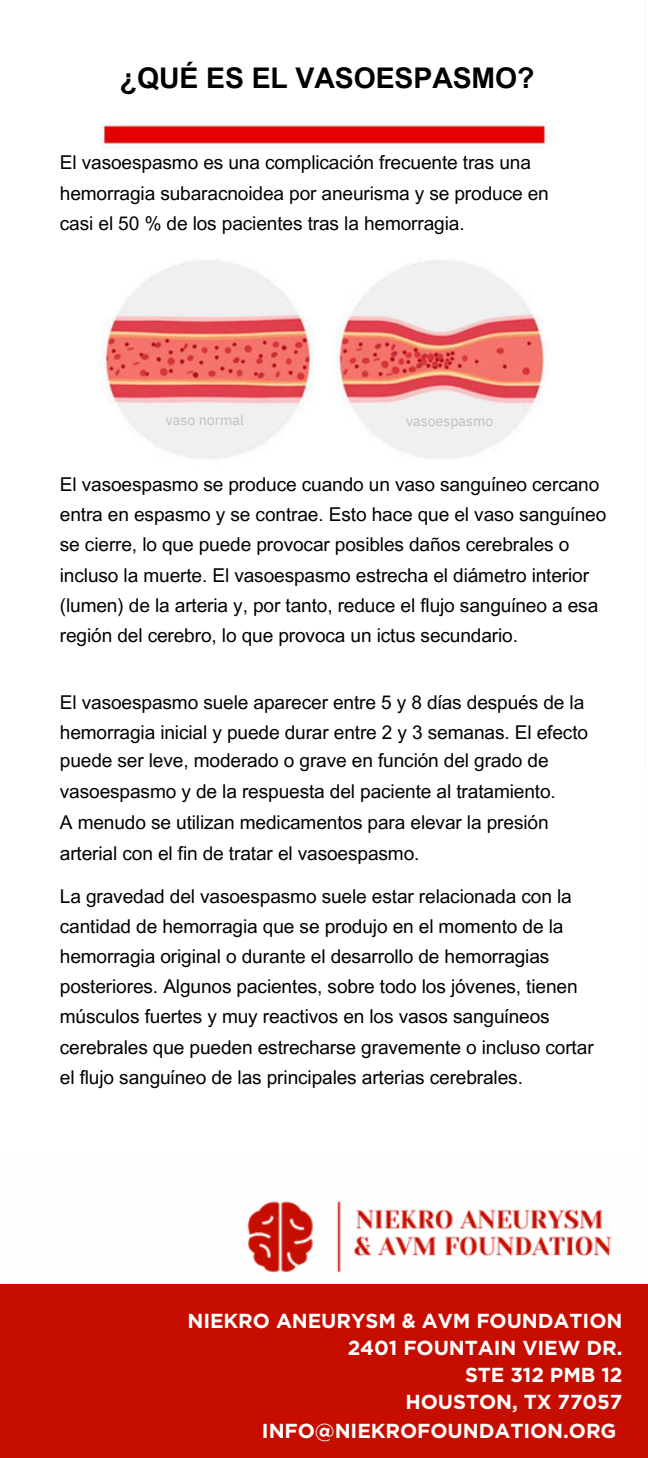
<style>
.page{position:relative;width:648px;height:1458px;background:#fff}
.page>*{position:absolute;margin:0;border:0;box-sizing:border-box;transform-origin:0 0}
.t1{font:700 28.57px "Arial MT Pro";letter-spacing:-.005em;color:#000}
.t2{font:700 20.25px/27px "Gotham";letter-spacing:-.005em;color:#fff;text-align:right}
.t3{font:19.12px/30.2px "Arial MT Pro";letter-spacing:-.005em;color:#000}
.t4{font:14.17px/16px "IBM Plex Sans";letter-spacing:.02em;color:#fff;text-align:right}
.t5{font:14.17px "IBM Plex Sans";color:#bfbfbf}
</style>
<div class="page">
<img style="left:103px;top:121px;width:445px;height:338px">
<div style="left:0;top:1284px;width:648px;height:174px;background:#c60e00"></div>
<img style="left:247px;top:1201px;width:365px;height:72px">
<h1 class="t1" style="left:120px;top:68px;width:416px">¿QUÉ ES EL VASOESPASMO?</h1>
<h3 class="t3" style="left:60px;top:150px;width:491px">El vasoespasmo es una complicación frecuente tras una hemorragia subaracnoidea por aneurisma y se produce en casi el 50 % de los pacientes tras la hemorragia.</h3>
<h3 class="t5" style="left:166px;top:411px;width:80px">vaso normal</h3>
<h4 class="t5" style="left:406px;top:412px;width:89px">vasoespasmo</h4>
<p class="t3" style="left:60px;top:472px;width:548px">El vasoespasmo se produce cuando un vaso sanguíneo cercano entra en espasmo y se contrae. Esto hace que el vaso sanguíneo se cierre, lo que puede provocar posibles daños cerebrales o incluso la muerte. El vasoespasmo estrecha el diámetro interior (lumen) de la arteria y, por tanto, reduce el flujo sanguíneo a esa región del cerebro, lo que provoca un ictus secundario.</p>
<p class="t3" style="left:60px;top:689px;width:530px">El vasoespasmo suele aparecer entre 5 y 8 días después de la hemorragia inicial y puede durar entre 2 y 3 semanas. El efecto puede ser leve, moderado o grave en función del grado de vasoespasmo y de la respuesta del paciente al tratamiento.<br>A menudo se utilizan medicamentos para elevar la presión</p>
<h3 class="t3" style="left:60px;top:840px;width:361px">arterial con el fin de tratar el vasoespasmo.</h3>
<h3 class="t3" style="left:60px;top:883px;width:513px">La gravedad del vasoespasmo suele estar relacionada con la cantidad de hemorragia que se produjo en el momento de la hemorragia original o durante el desarrollo de hemorragias</h3>
<h3 class="t3" style="left:60px;top:974px;width:535px">posteriores. Algunos pacientes, sobre todo los jóvenes, tienen músculos fuertes y muy reactivos en los vasos sanguíneos cerebrales que pueden estrecharse gravemente o incluso cortar el flujo sanguíneo de las principales arterias cerebrales.</h3>
<p class="t4" style="left:363px;top:1306px;width:280px">NIEKRO ANEURYSM &amp; AVM FOUNDATION<br>2401 FOUNTAIN VIEW DR<br>STE 312 PMB 12</p>
<p class="t2" style="left:187px;top:1307px;width:436px">NIEKRO ANEURYSM &amp; AVM FOUNDATION<br>2401 FOUNTAIN VIEW DR.<br>STE 312 PMB 12<br>HOUSTON, TX 77057</p>
<h2 class="t2" style="left:262px;top:1417px;width:356px">INFO@NIEKROFOUNDATION.ORG</h2>
</div>
